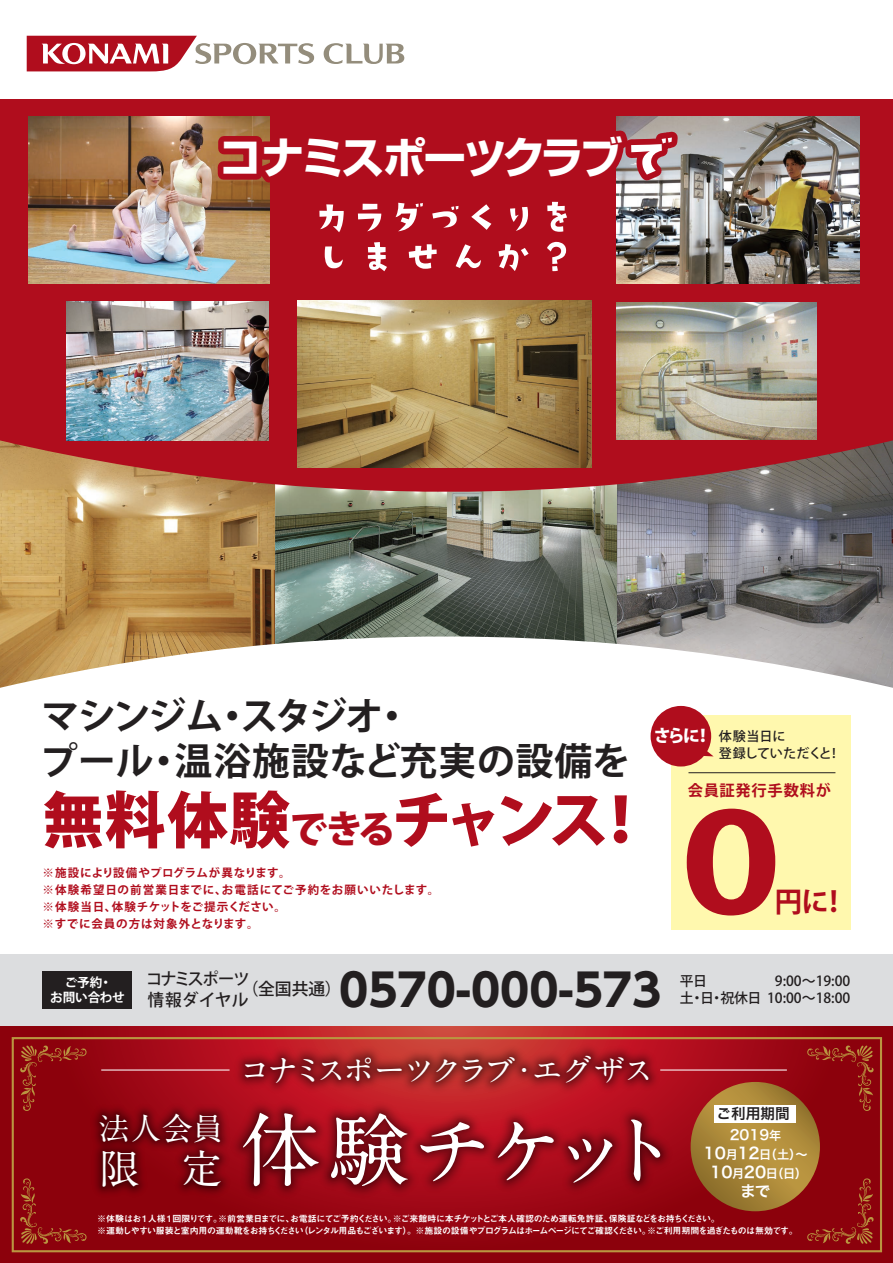
<style>
.page{position:relative;width:893px;height:1263px;background:#fff}
.page>*{position:absolute;margin:0;border:0;box-sizing:border-box;transform-origin:0 0}
.t1{font:700 137.25px "Koz Go Pro";color:#b00d1d;scale:1.29 1}
.t2{font:700 80.55px "A1 Mincho Std";letter-spacing:-.09em;color:#fff}
.t3{font:800 61.05px "Koz Go Pro";letter-spacing:-.05em;color:#b00d1d}
.t4{font:700 44.25px "UD Shin Go Pro";color:#231f20}
.t5{font:700 43.5px "Shin Go Pro";letter-spacing:-.08em;color:#fff}
.t6{font:700 37.8px/45px "Koz Go Pro";letter-spacing:-.005em;color:#231f20}
.t7{font:700 31.5px "A1 Mincho Std";letter-spacing:-.115em;color:#fff}
.t8{font:700 31.05px "A1 Mincho Std";color:#fff}
.t9{font:700 28.35px "Koz Go Pro";color:#b00d1d}
.t10{font:800 17.1px "Koz Go Pro";color:#fff}
.t11{font:500 16.8px/21.3px "Koz Go Pro";letter-spacing:-.04em;color:#231f20}
.t12{font:500 16.8px "Koz Go Pro";letter-spacing:-.02em;color:#231f20}
.t13{font:15.75px "Hira Kaku Pro W6";color:#fff}
.t14{font:700 15.3px "Koz Go Pro";letter-spacing:.05em;color:#b00d1d}
.t15{font:14.7px "Hira Kaku Pro W6";color:#231f20}
.t16{font:500 13.95px/17.7px "Koz Go Pro";color:#231f20}
.t17{font:13.95px "Hira Kaku Pro W6";color:#fff}
.t18{font:500 13.05px/16.8px "Koz Go Pro";color:#231f20}
.t19{font:700 12.6px/15.1px "Koz Go Pro";letter-spacing:-.01em;color:#fff;text-align:center}
.t20{font:12.15px/19.4px "Hira Kaku Pro W6";color:#fff;text-align:center}
.t21{font:700 11.55px/17.2px "Koz Go Pro";letter-spacing:.06em;color:#b00d1d}
.t22{font:9px/12px "Midashi Go Pro MB31";letter-spacing:-.095em;color:#fff}
.s1{font-size:37.8px}
.s2{font-size:40.35px}
.s3{font-size:12.15px}
.s4{font-size:15.75px}
</style>
<div class="page">
<div style="left:0;top:94px;width:893px;height:395px;background:#b00d1d"></div>
<img style="left:617px;top:302px;width:199px;height:138px">
<img style="left:616px;top:116px;width:244px;height:168px">
<img style="left:29px;top:117px;width:241px;height:167px">
<img style="left:66px;top:302px;width:202px;height:138px">
<img style="left:298px;top:301px;width:293px;height:166px">
<svg style="left:0;top:1025px;width:893px;height:238px;background:#970914"></svg>
<div style="left:12px;top:1037px;width:870px;height:215px;border:2px solid #ba9640"></div>
<svg style="left:19px;top:1177px;width:69px;height:68px;background:#900f11"></svg>
<svg style="left:806px;top:1177px;width:69px;height:68px;background:#900f11"></svg>
<svg style="left:806px;top:1044px;width:69px;height:68px;background:#910f11"></svg>
<svg style="left:19px;top:1044px;width:69px;height:68px;background:#910f11"></svg>
<img style="left:0;top:440px;width:275px;height:248px">
<img style="left:275px;top:484px;width:342px;height:160px">
<img style="left:617px;top:440px;width:276px;height:248px">
<div style="left:0;top:954px;width:893px;height:71px;background:#dcdddf"></div>
<hr style="left:101px;top:1069px;width:129px;height:1px;background:#fff">
<hr style="left:660px;top:1069px;width:127px;height:1px;background:#fff">
<img style="left:231px;top:1041px;width:432px;height:56px">
<img style="left:238px;top:1049px;width:421px;height:44px">
<div style="left:671px;top:715px;width:179px;height:215px;background:#fff8ae"></div>
<svg style="left:651px;top:706px;width:63px;height:60px"></svg>
<hr style="left:688px;top:772px;width:147px;height:1px;background:#231f20">
<svg style="left:319px;top:204px;width:25px;height:28px"></svg>
<svg style="left:358px;top:204px;width:23px;height:27px"></svg>
<svg style="left:395px;top:203px;width:28px;height:28px"></svg>
<svg style="left:432px;top:206px;width:27px;height:22px"></svg>
<svg style="left:471px;top:204px;width:20px;height:26px"></svg>
<svg style="left:510px;top:207px;width:18px;height:24px"></svg>
<svg style="left:547px;top:202px;width:20px;height:30px"></svg>
<svg style="left:325px;top:246px;width:18px;height:22px"></svg>
<svg style="left:368px;top:242px;width:19px;height:29px"></svg>
<svg style="left:409px;top:244px;width:28px;height:25px"></svg>
<svg style="left:456px;top:244px;width:25px;height:24px"></svg>
<svg style="left:498px;top:244px;width:31px;height:27px"></svg>
<svg style="left:547px;top:242px;width:19px;height:29px"></svg>
<img style="left:87px;top:1101px;width:141px;height:99px">
<img style="left:94px;top:1108px;width:134px;height:88px">
<img style="left:228px;top:1097px;width:455px;height:108px">
<img style="left:235px;top:1104px;width:443px;height:95px">
<svg style="left:691px;top:1082px;width:129px;height:129px;background:#aa873a"></svg>
<div style="left:714px;top:1105px;width:81px;height:17px;background:#fff"></div>
<svg style="left:212px;top:126px;width:58px;height:68px"></svg>
<svg style="left:616px;top:124px;width:100px;height:68px"></svg>
<div style="left:43px;top:971px;width:89px;height:37px;background:#231f20"></div>
<div style="left:0;top:0;width:893px;height:98px;background:#fff"></div>
<svg style="left:324px;top:43px;width:80px;height:21px"></svg>
<svg style="left:27px;top:36px;width:287px;height:35px"></svg>
<h3 class="t5" style="left:219px;top:123px;width:406px">コナミスポーツクラブ</h3>
<h3 class="t6" style="left:40px;top:696px;width:591px">マシンジム・スタジオ・<br>プール・温浴施設など充実の設備を</h3>
<h3 class="t3" style="left:43px;top:780px;width:610px">無料体験<span class="s1">できる</span>チャンス！</h3>
<p class="t21" style="left:43px;top:864px;width:398px">※施設により設備やプログラムが異なります。<br>※体験希望日の前営業日までに、お電話にてご予約をお願いいたします。※体験当日、体験チケットをご提示ください。<br>※すでに会員の方は対象外となります。</p>
<h3 class="t10" style="left:654px;top:724px;width:59px">さらに！</h3>
<h3 class="t18" style="left:719px;top:729px;width:123px">体験当日に<br>登録していただくと！</h3>
<h3 class="t14" style="left:688px;top:780px;width:145px">会員証発行手数料が</h3>
<h1 class="t1" style="left:681px;top:775px;width:80px">0</h1>
<h3 class="t9" style="left:775px;top:883px;width:74px">円に！</h3>
<h3 class="t19" style="left:50px;top:975px;width:76px">ご予約・<br>お問い合わせ</h3>
<h3 class="t11" style="left:146px;top:969px;width:105px">コナミスポーツ情報ダイヤル</h3>
<h3 class="t12" style="left:242px;top:978px;width:102px">（全国共通）</h3>
<h3 class="t4" style="left:339px;top:954px;width:324px">0570-000-573</h3>
<h3 class="t7" style="left:239px;top:1045px;width:417px">コナミスポーツクラブ・エグザス</h3>
<h2 class="t2" style="left:99px;top:1084px;width:584px"><span class="s2">限　定</span>体験チケット</h2>
<h3 class="t8" style="left:99px;top:1103px;width:126px">法人会員</h3>
<h3 class="t16" style="left:680px;top:972px;width:172px">平日<br>土・日・祝休日 10:00～18:00</h3>
<h3 class="t16" style="left:775px;top:972px;width:77px">9:00～19:00</h3>
<h3 class="t15" style="left:716px;top:1100px;width:75px">ご利用期間</h3>
<h3 class="t17" style="left:730px;top:1122px;width:53px">2019<span class="s3">年</span></h3>
<h3 class="t20" style="left:704px;top:1144px;width:105px"><span class="s4">10</span>月<span class="s4">12</span>日（土）～<br><span class="s4">10</span>月<span class="s4">20</span>日（日）</h3>
<h3 class="t13" style="left:740px;top:1177px;width:32px">まで</h3>
<p class="t22" style="left:97px;top:1211px;width:702px">※体験はお１人様１回限りです。※前営業日までに、お電話にてご予約ください。※ご来館時に本チケットとご本人確認のため運転免許証、保険証などをお持ちください。<br>※運動しやすい服装と室内用の運動靴をお持ちください（レンタル用品もございます）。※施設の設備やプログラムはホームページにてご確認ください。※ご利用期間を過ぎたものは無効です。</p>
</div>
